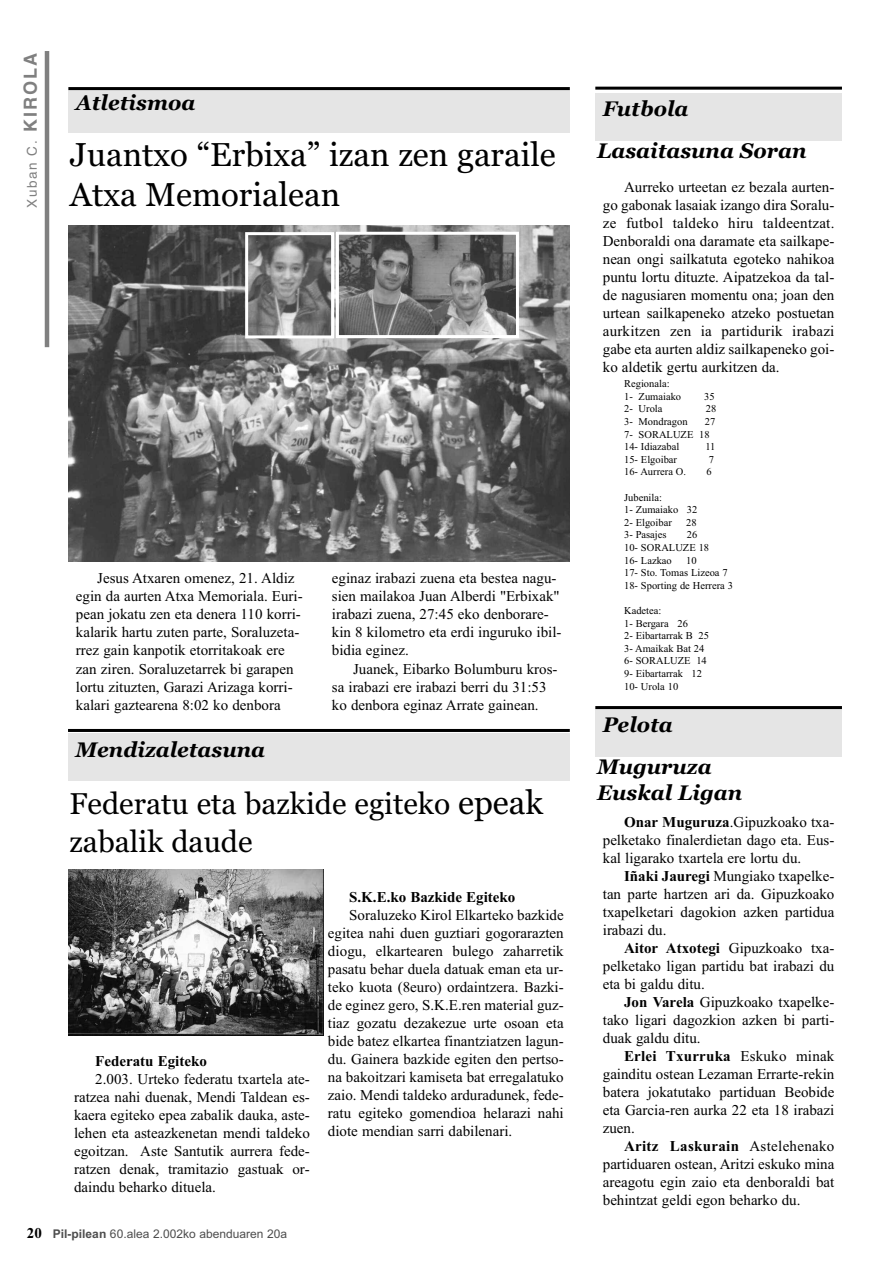
<style>
.page{position:relative;width:893px;height:1263px;background:#fff}
.page>*{position:absolute;margin:0;border:0;box-sizing:border-box;transform-origin:0 0}
.t1{font:33px/39.6px "Georgia";color:#000}
.t2{font:30px/37.3px "Georgia";color:#000}
.t3{font:italic 700 21px/25.2px "Georgia";color:#000}
.t4{font:15px/18px "Times New Roman";color:#000;text-align:justify}
.t5{font:700 15px "Times New Roman";color:#000}
.t6{font:13.5px "Helvetica";letter-spacing:.11em;color:#808080}
.t7{font:12px "Arial";color:#4d4d4d}
.t8{font:10.5px/12.6px "Times New Roman";color:#000}
.s1{font-weight:700;font-size:18px}
.s2{font-size:33px}
.s3{font-family:"Times New Roman";font-weight:700;font-size:15px;color:#000}
.s4{font-weight:700}
</style>
<div class="page">
<hr style="left:45px;top:51px;width:4px;height:296px;background:#808080">
<div style="left:68px;top:87px;width:502px;height:45px;background:#e5e5e5"></div>
<hr style="left:68px;top:87px;width:502px;height:3px;background:#000">
<div style="left:68px;top:733px;width:501px;height:47px;background:#e5e5e5"></div>
<hr style="left:68px;top:729px;width:502px;height:3px;background:#000">
<div style="left:595px;top:709px;width:247px;height:47px;background:#e5e5e5"></div>
<div style="left:595px;top:93px;width:247px;height:47px;background:#e5e5e5"></div>
<hr style="left:595px;top:706px;width:247px;height:3px;background:#000">
<hr style="left:595px;top:87px;width:247px;height:3px;background:#000">
<img style="left:68px;top:226px;width:502px;height:336px">
<img style="left:68px;top:869px;width:255px;height:167px">
<img style="left:249px;top:236px;width:81px;height:98px">
<div style="left:245px;top:232px;width:89px;height:106px;border:3px solid #fff"></div>
<img style="left:340px;top:236px;width:175px;height:98px">
<div style="left:336px;top:232px;width:183px;height:106px;border:3px solid #fff"></div>
<p class="t6" style="left:24px;top:208px;width:157px;rotate:-90deg">Xuban C. <span class="s1">KIROLA</span></p>
<h3 class="t3" style="left:76px;top:91px;width:121px">Atletismoa</h3>
<h1 class="t1" style="left:70px;top:135px;width:487px">Juantxo “Erbixa” izan zen garaile<br>Atxa Memorialean</h1>
<p class="t4" style="left:76px;top:569px;width:228px;text-align:left;text-indent:21px">Jesus Atxaren omenez, 21. Aldiz egin da aurten Atxa Memoriala. Euri&shy;pean jokatu zen eta denera 110 korri&shy;kalarik hartu zuten parte, Soraluzeta&shy;rrez gain kanpotik etorritakoak ere zan ziren. Soraluzetarrek bi garapen lortu zituzten, Garazi Arizaga korri&shy;kalari gaztearena 8:02 ko denbora</p>
<p class="t4" style="left:332px;top:569px;width:231px;text-align:left">eginaz irabazi zuena eta bestea nagu&shy;sien mailakoa Juan Alberdi "Erbixak" irabazi zuena, 27:45 eko denborare&shy;kin 8 kilometro eta erdi inguruko ibil&shy;bidia eginez.</p>
<p class="t4" style="left:332px;top:659px;width:227px;text-align:left;text-indent:21px">Juanek, Eibarko Bolumburu kros&shy;sa irabazi ere irabazi berri du 31:53 ko denbora eginaz Arrate gainean.</p>
<h3 class="t3" style="left:76px;top:737px;width:191px">Mendizaletasuna</h3>
<h2 class="t2" style="left:70px;top:785px;width:475px">Federatu eta bazkide egiteko <span class="s2">epeak </span>zabalik daude</h2>
<p class="t5" style="left:95px;top:1051px;width:113px">Federatu Egiteko</p>
<p class="t4" style="left:74px;top:1069px;width:237px;text-indent:21px">2.003. Urteko federatu txartela ate&shy;ratzea nahi duenak, Mendi Taldean es&shy;kaera egiteko epea zabalik dauka, aste&shy;lehen eta asteazkenetan mendi taldeko egoitzan. Aste Santutik aurrera fede&shy;ratzen denak, tramitazio gastuak or&shy;daindu beharko dituela.</p>
<p class="t5" style="left:349px;top:888px;width:168px">S.K.E.ko Bazkide Egiteko</p>
<p class="t4" style="left:328px;top:906px;width:237px;text-indent:21px">Soraluzeko Kirol Elkarteko bazkide egitea nahi duen guztiari gogorarazten diogu, elkartearen bulego zaharretik pasatu behar duela datuak eman eta ur&shy;teko kuota (8euro) ordaintzera. Bazki&shy;de eginez gero, S.K.E.ren material guz&shy;tiaz gozatu dezakezue urte osoan eta bide batez elkartea finantziatzen lagun&shy;du. Gainera bazkide egiten den pertso&shy;na bakoitzari kamiseta bat erregalatuko zaio. Mendi taldeko arduradunek, fede&shy;ratu egiteko gomendioa helarazi nahi diote mendian sarri dabilenari.</p>
<p class="t7" style="left:27px;top:1227px;width:262px"><span class="s3">20</span> <span class="s4">Pil-pilean</span> 60.alea 2.002ko abenduaren 20a</p>
<h3 class="t3" style="left:603px;top:97px;width:87px">Futbola</h3>
<h3 class="t3" style="left:597px;top:138px;width:211px">Lasaitasuna Soran</h3>
<p class="t4" style="left:603px;top:178px;width:233px;text-indent:21px">Aurreko urteetan ez bezala aurten&shy;go gabonak lasaiak izango dira Soralu&shy;ze futbol taldeko hiru taldeentzat.<br>Denboraldi ona daramate eta sailkape&shy;nean ongi sailkatuta egoteko nahikoa puntu lortu dituzte. Aipatzekoa da tal&shy;de nagusiaren momentu ona; joan den urtean sailkapeneko atzeko postuetan aurkitzen zen ia partidurik irabazi gabe eta aurten aldiz sailkapeneko goi&shy;ko aldetik gertu aurkitzen da.</p>
<p class="t8" style="left:624px;top:377px;width:59px">Regionala:<br>1- Zumaiako</p>
<p class="t8" style="left:704px;top:390px;width:12px">35</p>
<p class="t8" style="left:624px;top:402px;width:40px">2- Urola</p>
<p class="t8" style="left:706px;top:402px;width:12px">28</p>
<p class="t8" style="left:624px;top:415px;width:65px">3- Mondragon</p>
<p class="t8" style="left:624px;top:415px;width:93px;text-indent:81px">27<br>7- SORALUZE 18<br>14- Idiazabal</p>
<p class="t8" style="left:705px;top:440px;width:12px">11</p>
<p class="t8" style="left:624px;top:453px;width:55px">15- Elgoibar</p>
<p class="t8" style="left:709px;top:453px;width:7px">7</p>
<p class="t8" style="left:624px;top:465px;width:64px">16- Aurrera O.</p>
<p class="t8" style="left:706px;top:465px;width:7px">6</p>
<p class="t8" style="left:624px;top:491px;width:75px">Jubenila:<br>1- Zumaiako 32<br>2- Elgoibar</p>
<p class="t8" style="left:686px;top:516px;width:12px">28</p>
<p class="t8" style="left:624px;top:528px;width:44px">3- Pasajes</p>
<p class="t8" style="left:624px;top:528px;width:87px;text-indent:63px">26<br>10- SORALUZE 18<br>16- Lazkao</p>
<p class="t8" style="left:624px;top:554px;width:110px;text-indent:62px">10<br>17- Sto. Tomas Lizeoa 7<br>18- Sporting de Herrera 3</p>
<p class="t8" style="left:624px;top:604px;width:87px">Kadetea:<br>1- Bergara 26<br>2- Eibartarrak B 25<br>3- Amaikak Bat 24<br>6- SORALUZE 14<br>9- Eibartarrak 12<br>10- Urola 10</p>
<h3 class="t3" style="left:603px;top:712px;width:71px">Pelota</h3>
<h3 class="t3" style="left:597px;top:755px;width:147px">Muguruza<br>Euskal Ligan</h3>
<p class="t4" style="left:603px;top:812px;width:233px;text-indent:21px"><span class="s4">Onar Muguruza</span>.Gipuzkoako txa&shy;pelketako finalerdietan dago eta. Eus&shy;kal ligarako txartela ere lortu du.</p>
<p class="t4" style="left:603px;top:866px;width:233px;text-indent:21px"><span class="s4">Iñaki Jauregi</span> Mungiako txapelke&shy;tan parte hartzen ari da. Gipuzkoako txapelketari dagokion azken partidua irabazi du.</p>
<p class="t4" style="left:603px;top:938px;width:233px;text-indent:21px"><span class="s4">Aitor Atxotegi</span> Gipuzkoako txa&shy;pelketako ligan partidu bat irabazi du eta bi galdu ditu.</p>
<p class="t4" style="left:603px;top:992px;width:233px;text-indent:21px"><span class="s4">Jon Varela</span> Gipuzkoako txapelke&shy;tako ligari dagozkion azken bi parti&shy;duak galdu ditu.</p>
<p class="t4" style="left:603px;top:1046px;width:233px;text-indent:21px"><span class="s4">Erlei Txurruka</span> Eskuko minak gainditu ostean Lezaman Errarte-rekin batera jokatutako partiduan Beobide eta Garcia-ren aurka 22 eta 18 irabazi zuen.</p>
<p class="t4" style="left:603px;top:1136px;width:233px;text-indent:21px"><span class="s4">Aritz Laskurain</span> Astelehenako partiduaren ostean, Aritzi eskuko mina areagotu egin zaio eta denboraldi bat behintzat geldi egon beharko du.</p>
</div>
